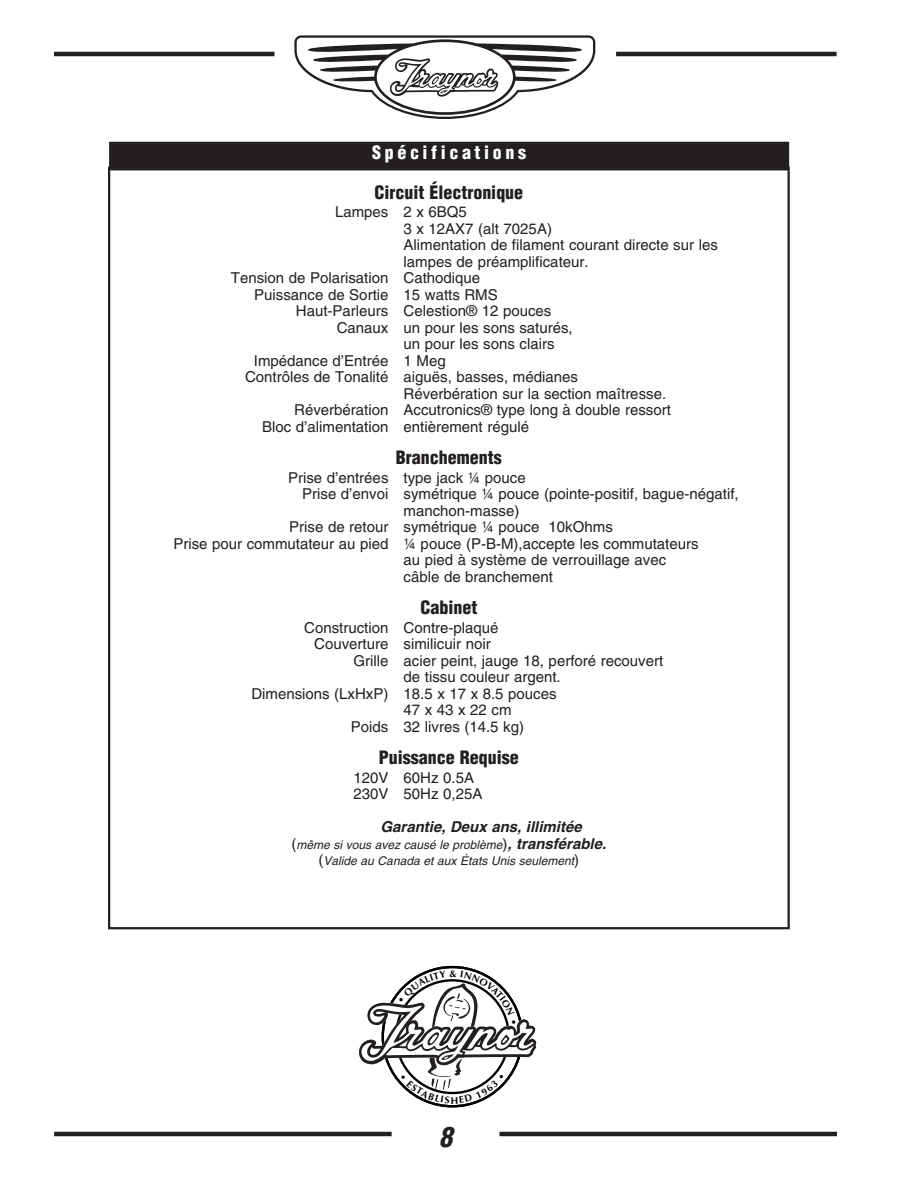
<style>
.page{position:relative;width:918px;height:1188px;background:#fff}
.page>*{position:absolute;margin:0;border:0;box-sizing:border-box;transform-origin:0 0}
.t1{font:italic 900 condensed 27px "Helvetica";color:#231f1f}
.t2{font:900 condensed 18px "Helvetica";color:#231f1f}
.t3{font:900 condensed 18px "Helvetica";letter-spacing:.2em;color:#fff}
.t4{font:15px/16.5px "Helvetica";color:#231f1f}
.t5{font:italic 700 15px "Helvetica";color:#231f1f}
.t6{font:italic 12px/16.5px "Helvetica";color:#231f1f;text-align:center}
.s1{font-style:normal;font-size:15px}
.s2{font-weight:700;font-size:15px}
</style>
<div class="page">
<svg style="left:294px;top:35px;width:301px;height:84px"></svg>
<hr style="left:54px;top:52px;width:220px;height:4px;background:#231f1f">
<hr style="left:616px;top:52px;width:221px;height:4px;background:#231f1f">
<hr style="left:54px;top:1132px;width:338px;height:4px;background:#231f1f">
<hr style="left:500px;top:1132px;width:337px;height:4px;background:#231f1f">
<div style="left:110px;top:143px;width:678px;height:26px;background:#231f1f"></div>
<div style="left:109px;top:142px;width:680px;height:28px;border:2px solid #231f1f"></div>
<svg style="left:359px;top:965px;width:177px;height:143px"></svg>
<p class="t3" style="left:372px;top:146px;width:155px">Spécifications</p>
<p class="t2" style="left:374px;top:185px;width:150px">Circuit Électronique</p>
<p class="t4" style="left:335px;top:205px;width:133px">Lampes 2 x 6BQ5</p>
<p class="t4" style="left:404px;top:222px;width:150px">3 x 12AX7 (alt 7025A)</p>
<p class="t4" style="left:404px;top:238px;width:316px">Alimentation de filament courant directe sur les</p>
<p class="t4" style="left:404px;top:255px;width:187px">lampes de préamplificateur.</p>
<p class="t4" style="left:231px;top:271px;width:251px">Tension de Polarisation Cathodique</p>
<p class="t4" style="left:254px;top:288px;width:245px">Puissance de Sortie 15 watts RMS</p>
<p class="t4" style="left:296px;top:304px;width:257px">Haut-Parleurs Celestion® 12 pouces</p>
<p class="t4" style="left:337px;top:321px;width:238px">Canaux un pour les sons saturés,</p>
<p class="t4" style="left:404px;top:337px;width:152px">un pour les sons clairs</p>
<p class="t4" style="left:254px;top:354px;width:193px">Impédance d’Entrée 1 Meg</p>
<p class="t4" style="left:245px;top:370px;width:334px">Contrôles de Tonalité aiguës, basses, médianes</p>
<p class="t4" style="left:404px;top:387px;width:264px">Réverbération sur la section maîtresse.</p>
<p class="t4" style="left:294px;top:403px;width:378px">Réverbération Accutronics® type long à double ressort</p>
<p class="t4" style="left:262px;top:420px;width:268px">Bloc d’alimentation entièrement régulé</p>
<p class="t2" style="left:396px;top:451px;width:107px">Branchements</p>
<p class="t4" style="left:288px;top:470px;width:239px">Prise d’entrées type jack ¼ pouce</p>
<p class="t4" style="left:302px;top:487px;width:438px">Prise d’envoi symétrique ¼ pouce (pointe-positif, bague-négatif,</p>
<p class="t4" style="left:404px;top:503px;width:117px">manchon-masse)</p>
<p class="t4" style="left:289px;top:520px;width:325px">Prise de retour symétrique ¼ pouce 10kOhms</p>
<p class="t4" style="left:173px;top:536px;width:527px">Prise pour commutateur au pied ¼ pouce (P-B-M),accepte les commutateurs</p>
<p class="t4" style="left:404px;top:553px;width:264px">au pied à système de verrouillage avec</p>
<p class="t4" style="left:404px;top:569px;width:151px">câble de branchement</p>
<p class="t2" style="left:420px;top:601px;width:58px">Cabinet</p>
<p class="t4" style="left:304px;top:620px;width:196px">Construction Contre-plaqué</p>
<p class="t4" style="left:314px;top:637px;width:178px">Couverture similicuir noir</p>
<p class="t4" style="left:353px;top:653px;width:311px">Grille acier peint, jauge 18, perforé recouvert</p>
<p class="t4" style="left:404px;top:670px;width:159px">de tissu couleur argent.</p>
<p class="t4" style="left:251px;top:686px;width:307px">Dimensions (LxHxP) 18.5 x 17 x 8.5 pouces</p>
<p class="t4" style="left:404px;top:703px;width:109px">47 x 43 x 22 cm</p>
<p class="t4" style="left:351px;top:719px;width:175px">Poids 32 livres (14.5 kg)</p>
<p class="t2" style="left:379px;top:751px;width:141px">Puissance Requise</p>
<p class="t4" style="left:353px;top:770px;width:130px">120V 60Hz 0.5A<br>230V 50Hz 0,25A</p>
<p class="t5" style="left:381px;top:821px;width:206px">Garantie, Deux ans, illimitée</p>
<p class="t6" style="left:291px;top:837px;width:319px"><span class="s1">(</span> même si vous avez causé le problème<span class="s1">)</span> <span class="s2">, transférable. </span><span class="s1">(</span> Valide au Canada et aux États Unis seulement<span class="s1">)</span></p>
<h1 class="t1" style="left:439px;top:1126px;width:15px">8</h1>
</div>
